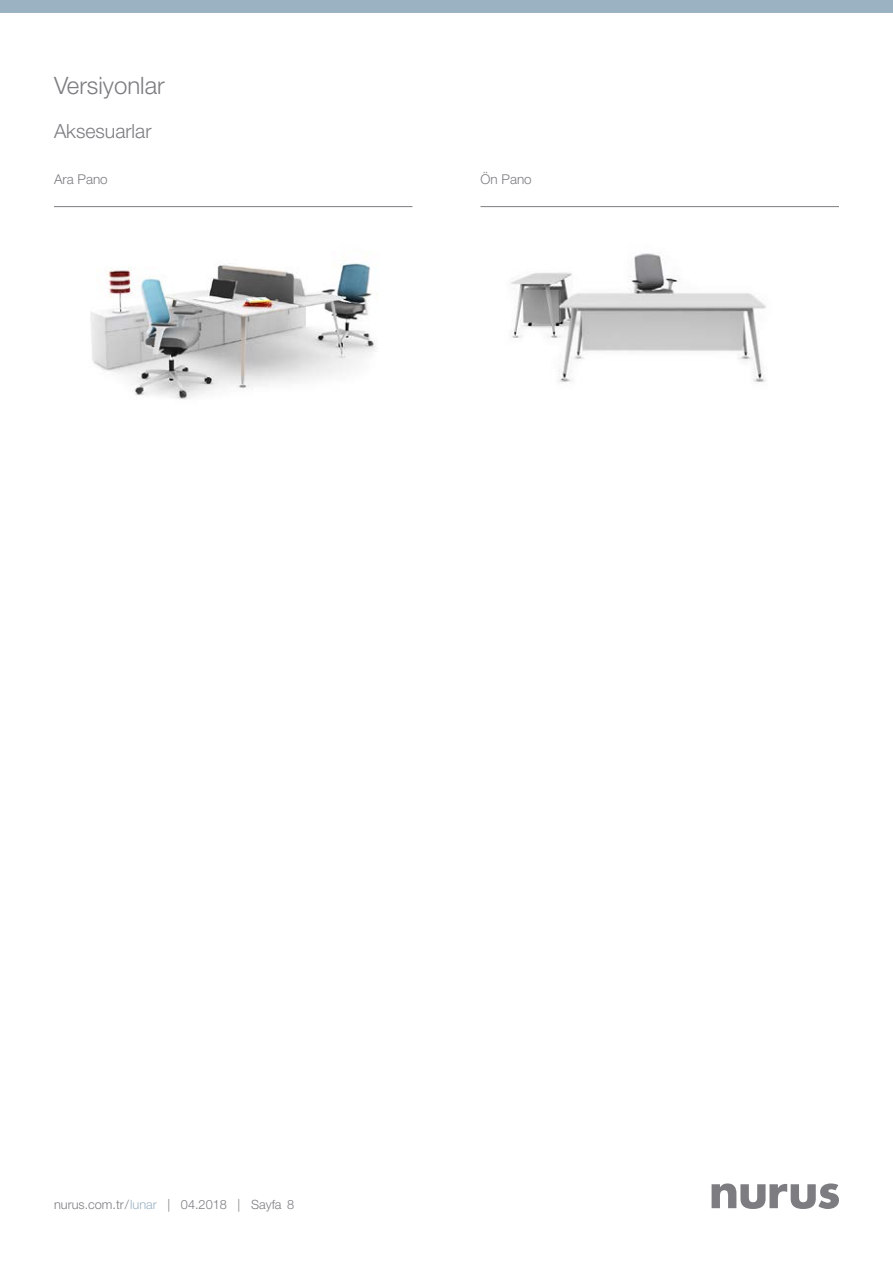
<style>
.page{position:relative;width:893px;height:1263px;background:#fff}
.page>*{position:absolute;margin:0;border:0;box-sizing:border-box;transform-origin:0 0}
.t1{font:300 24px "Helvetica Neue LT Pro";color:#7d7c81}
.t2{font:300 19.5px "Helvetica Neue LT Pro";color:#7d7c81}
.t3{font:300 13.5px "Helvetica Neue LT Pro";color:#7d7c81}
.t4{font:300 12.75px "Helvetica Neue LT Pro";color:#7d7c81}
.s1{color:#9bb2c3}
</style>
<div class="page">
<svg style="left:712px;top:1183px;width:127px;height:26px"></svg>
<div style="left:0;top:0;width:893px;height:12px;background:#9bb2c3"></div>
<img style="left:511px;top:253px;width:255px;height:131px">
<hr style="left:480px;top:206px;width:359px;height:1px;background:#7d7c81">
<img style="left:90px;top:260px;width:288px;height:140px">
<hr style="left:54px;top:206px;width:358px;height:1px;background:#7d7c81">
<h1 class="t1" style="left:54px;top:71px;width:112px">Versiyonlar</h1>
<h2 class="t2" style="left:54px;top:119px;width:99px">Aksesuarlar</h2>
<p class="t3" style="left:54px;top:171px;width:55px">Ara Pano</p>
<p class="t3" style="left:480px;top:171px;width:53px">Ön Pano</p>
<p class="t4" style="left:54px;top:1197px;width:242px">nurus.com.tr / <span class="s1">lunar</span> | 04.2018 | Sayfa 8</p>
</div>
